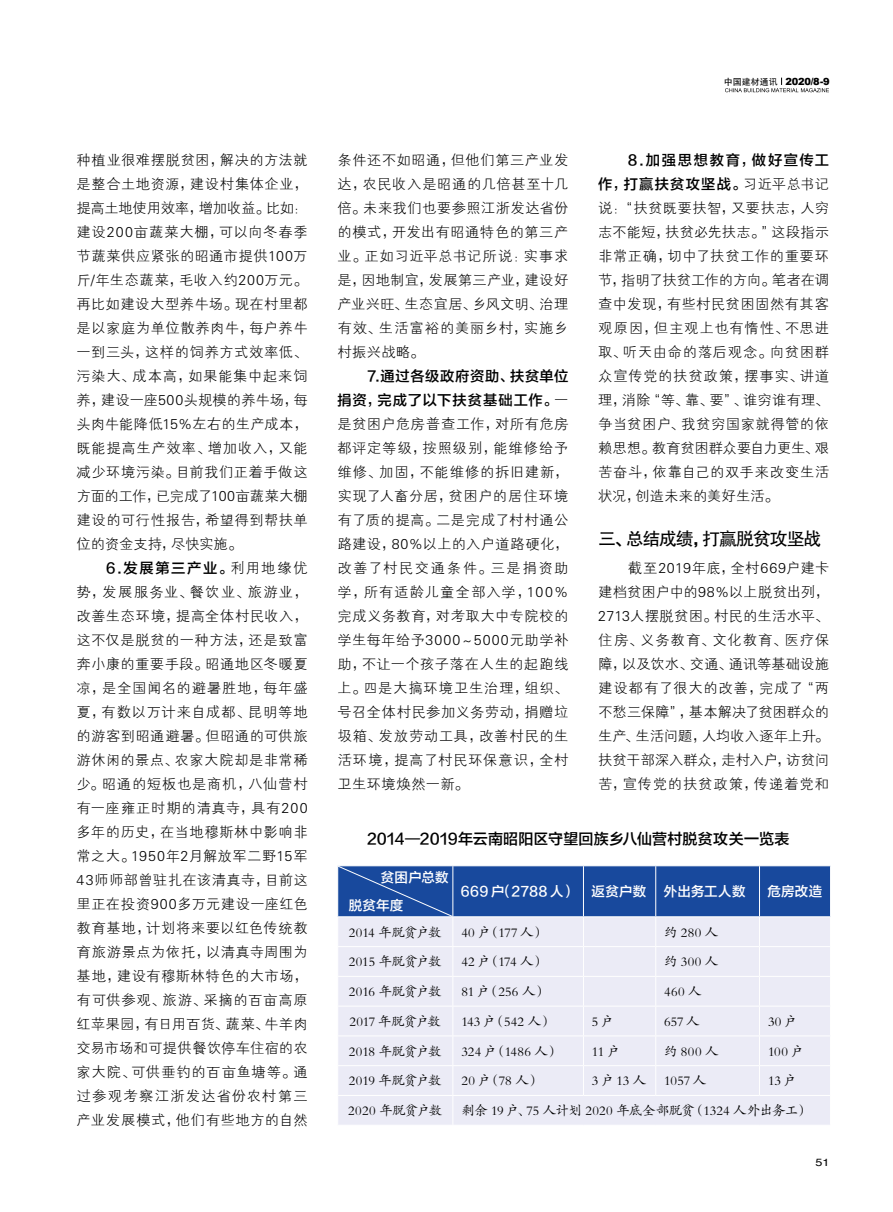
<style>
.page{position:relative;width:893px;height:1212px;background:#fff}
.page>*{position:absolute;margin:0;border:0;box-sizing:border-box;transform-origin:0 0}
.t1{font:18px "FZHTJW GB1 0";letter-spacing:-.065em;color:#000}
.t2{font:15px "FZLTZHJW GB1 0";letter-spacing:.01em;color:#000}
.t3{font:14.25px/24px "FZXH1 JW GB1 0";letter-spacing:.035em;color:#000;text-align:justify}
.t4{font:14.25px/24px "FZLTZHJW GB1 0";letter-spacing:.08em;color:#000;text-align:right}
.t5{font:14.25px/24px "FZLTZHJW GB1 0";letter-spacing:.055em;color:#000;text-align:right}
.t6{font:13.5px "FZKTJW GB1 0";letter-spacing:-.01em;color:#000}
.t7{font:13.5px "FZKTJW GB1 0";letter-spacing:-.045em;color:#000}
.t8{font:13.5px/27.6px "FZLTZHJW GB1 0";letter-spacing:.015em;color:#fff}
.t9{font:13.5px "FZKTJW GB1 0";letter-spacing:-.05em;color:#000}
.t10{font:10.5px "Helvetica";color:#000;scale:1.2 1}
.t11{font:900 9.9px "Arial";color:#000}
.s1{font-family:"FZXH1 JW GB1 0"}
.s2{font-family:"FZHTJW GB1 0";font-weight:400;font-size:9px}
</style>
<div class="page">
<svg style="left:725px;top:78px;width:104px;height:14px"></svg>
<svg style="left:337px;top:866px;width:494px;height:259px;background:#c3cce5"></svg>
<p class="t3" style="left:77px;top:149px;width:233px">种植业很难摆脱贫困，解决的方法就是整合土地资源，建设村集体企业，提高土地使用效率，增加收益。比如：建设200亩蔬菜大棚，可以向冬春季节蔬菜供应紧张的昭通市提供100万斤/年生态蔬菜，毛收入约200万元。再比如建设大型养牛场。现在村里都是以家庭为单位散养肉牛，每户养牛一到三头，这样的饲养方式效率低、污染大、成本高，如果能集中起来饲养，建设一座500头规模的养牛场，每头肉牛能降低15%左右的生产成本，既能提高生产效率、增加收入，又能减少环境污染。目前我们正着手做这方面的工作，已完成了100亩蔬菜大棚建设的可行性报告，希望得到帮扶单位的资金支持，尽快实施。</p>
<p class="t4" style="left:106px;top:557px;width:203px">6.发展第三产业。<span class="s1">利用地缘优</span></p>
<p class="t3" style="left:77px;top:581px;width:233px">势，发展服务业、餐饮业、旅游业，改善生态环境，提高全体村民收入，这不仅是脱贫的一种方法，还是致富奔小康的重要手段。昭通地区冬暖夏凉，是全国闻名的避暑胜地，每年盛夏，有数以万计来自成都、昆明等地的游客到昭通避暑。但昭通的可供旅游休闲的景点、农家大院却是非常稀少。昭通的短板也是商机，八仙营村有一座雍正时期的清真寺，具有200多年的历史，在当地穆斯林中影响非常之大。1950年2月解放军二野15军43师师部曾驻扎在该清真寺，目前这里正在投资900多万元建设一座红色教育基地，计划将来要以红色传统教育旅游景点为依托，以清真寺周围为基地，建设有穆斯林特色的大市场，有可供参观、旅游、采摘的百亩高原红苹果园，有日用百货、蔬菜、牛羊肉交易市场和可提供餐饮停车住宿的农家大院、可供垂钓的百亩鱼塘等。通过参观考察江浙发达省份农村第三产业发展模式，他们有些地方的自然</p>
<p class="t3" style="left:337px;top:149px;width:233px">条件还不如昭通，但他们第三产业发达，农民收入是昭通的几倍甚至十几倍。未来我们也要参照江浙发达省份的模式，开发出有昭通特色的第三产业。正如习近平总书记所说：实事求是，因地制宜，发展第三产业，建设好产业兴旺、生态宜居、乡风文明、治理有效、生活富裕的美丽乡村，实施乡村振兴战略。</p>
<p class="t5" style="left:337px;top:365px;width:233px">7.通过各级政府资助、扶贫单位<br>捐资，完成了以下扶贫基础工作。<span class="s1">一</span></p>
<p class="t3" style="left:337px;top:413px;width:233px">是贫困户危房普查工作，对所有危房都评定等级，按照级别，能维修给予维修、加固，不能维修的拆旧建新，实现了人畜分居，贫困户的居住环境有了质的提高。二是完成了村村通公路建设，80%以上的入户道路硬化，改善了村民交通条件。三是捐资助学，所有适龄儿童全部入学，100%完成义务教育，对考取大中专院校的学生每年给予3000～5000元助学补助，不让一个孩子落在人生的起跑线上。四是大搞环境卫生治理，组织、号召全体村民参加义务劳动，捐赠垃圾箱、发放劳动工具，改善村民的生活环境，提高了村民环保意识，全村卫生环境焕然一新。</p>
<p class="t11" style="left:724px;top:74px;width:107px"><span class="s2">中国建材通讯</span> 2020/8-9</p>
<p class="t4" style="left:598px;top:149px;width:233px">8.加强思想教育，做好宣传工<br>作，打赢扶贫攻坚战。<span class="s1">习近平总书记</span></p>
<p class="t3" style="left:598px;top:197px;width:233px">说：“扶贫既要扶智，又要扶志，人穷志不能短，扶贫必先扶志。”这段指示非常正确，切中了扶贫工作的重要环节，指明了扶贫工作的方向。笔者在调查中发现，有些村民贫困固然有其客观原因，但主观上也有惰性、不思进取、听天由命的落后观念。向贫困群众宣传党的扶贫政策，摆事实、讲道理，消除“等、靠、要”、谁穷谁有理、争当贫困户、我贫穷国家就得管的依赖思想。教育贫困群众要自力更生、艰苦奋斗，依靠自己的双手来改变生活状况，创造未来的美好生活。</p>
<p class="t1" style="left:598px;top:529px;width:225px">三、总结成绩，打赢脱贫攻坚战</p>
<p class="t3" style="left:598px;top:557px;width:233px;text-indent:30px">截至2019年底，全村669户建卡建档贫困户中的98%以上脱贫出列，2713人摆脱贫困。村民的生活水平、住房、义务教育、文化教育、医疗保障，以及饮水、交通、通讯等基础设施建设都有了很大的改善，完成了“两不愁三保障”，基本解决了贫困群众的生产、生活问题，人均收入逐年上升。扶贫干部深入群众，走村入户，访贫问苦，宣传党的扶贫政策，传递着党和</p>
<p class="t2" style="left:367px;top:831px;width:424px">2014—2019年云南昭阳区守望回族乡八仙营村脱贫攻关一览表</p>
<p class="t8" style="left:349px;top:864px;width:102px;text-indent:32px">贫困户总数脱贫年度</p>
<p class="t8" style="left:461px;top:878px;width:187px">669 户（2788 人） 返贫户数</p>
<p class="t8" style="left:664px;top:878px;width:83px">外出务工人数</p>
<p class="t8" style="left:768px;top:878px;width:56px">危房改造</p>
<p class="t9" style="left:349px;top:925px;width:94px">2014 年脱贫户数</p>
<p class="t6" style="left:461px;top:925px;width:85px">40 户（177 人）</p>
<p class="t6" style="left:664px;top:925px;width:56px">约280 人</p>
<p class="t7" style="left:349px;top:955px;width:94px">2015 年脱贫户数</p>
<p class="t6" style="left:461px;top:955px;width:85px">42 户（174 人）</p>
<p class="t6" style="left:664px;top:955px;width:56px">约300 人</p>
<p class="t7" style="left:349px;top:984px;width:94px">2016 年脱贫户数</p>
<p class="t6" style="left:461px;top:984px;width:87px">81 户（256 人）</p>
<p class="t6" style="left:664px;top:984px;width:39px">460 人</p>
<p class="t9" style="left:349px;top:1014px;width:93px">2017 年脱贫户数</p>
<p class="t6" style="left:461px;top:1014px;width:93px">143 户（542 人）</p>
<p class="t6" style="left:592px;top:1014px;width:24px">5户</p>
<p class="t6" style="left:664px;top:1014px;width:37px">657 人</p>
<p class="t6" style="left:768px;top:1014px;width:31px">30户</p>
<p class="t7" style="left:349px;top:1044px;width:94px">2018 年脱贫户数</p>
<p class="t6" style="left:461px;top:1044px;width:100px">324 户（1486 人）</p>
<p class="t6" style="left:592px;top:1044px;width:30px">11户</p>
<p class="t6" style="left:664px;top:1044px;width:56px">约800 人</p>
<p class="t6" style="left:768px;top:1044px;width:37px">100 户</p>
<p class="t7" style="left:349px;top:1074px;width:94px">2019 年脱贫户数</p>
<p class="t6" style="left:461px;top:1074px;width:81px">20 户（78 人）</p>
<p class="t6" style="left:592px;top:1074px;width:56px">3户13人</p>
<p class="t6" style="left:664px;top:1074px;width:44px">1057 人</p>
<p class="t6" style="left:768px;top:1074px;width:30px">13户</p>
<p class="t7" style="left:348px;top:1103px;width:96px">2020 年脱贫户数</p>
<p class="t6" style="left:461px;top:1103px;width:349px">剩余 19 户、75 人计划 2020 年底全部脱贫（1324 人外出务工）</p>
<p class="t10" style="left:815px;top:1154px;width:13px">51</p>
</div>
